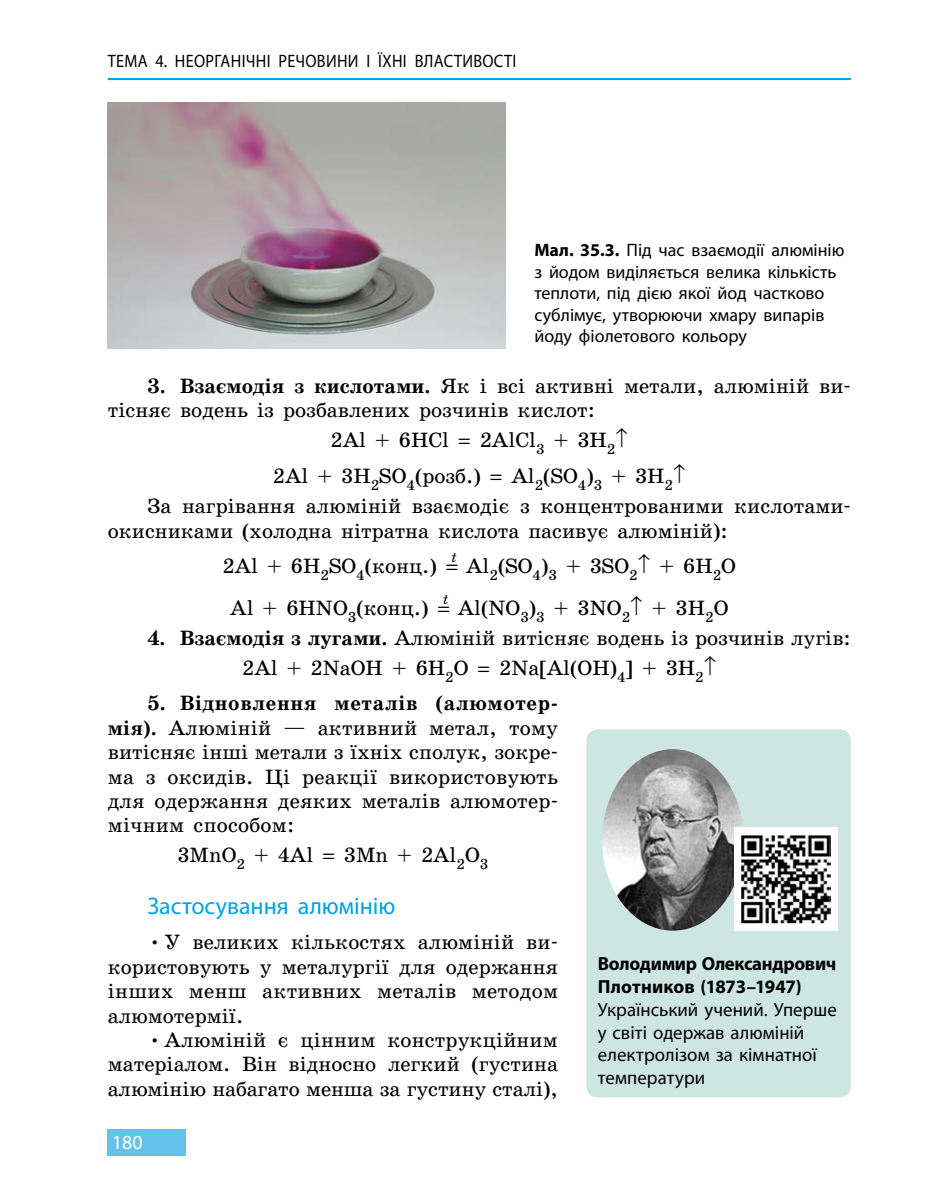
<style>
.page{position:relative;width:936px;height:1191px;background:#fff}
.page>*{position:absolute;margin:0;border:0;box-sizing:border-box;transform-origin:0 0}
.t1{font:24px "Myriad Pro";color:#00a2e3}
.t2{font:21px/24.4px "School Book C";color:#000}
.t3{font:20px "Myriad Pro";color:#fff}
.t4{font:19px/22.8px "Myriad Pro";letter-spacing:.005em;color:#000}
.t5{font:700 19px/22.8px "Myriad Pro";letter-spacing:-.015em;color:#000}
.t6{font:18px/21.6px "Myriad Pro";color:#000}
.t7{font:18px "Myriad Pro";letter-spacing:.02em;color:#000;scale:.9 1}
.t8{font:italic 14.6px "School Book C";color:#000}
.s1{font-weight:700}
.s2{font-family:"Myriad Pro"}
</style>
<div class="page">
<hr style="left:108px;top:78px;width:742px;height:2px;background:#00a2e3">
<div style="left:107px;top:1129px;width:79px;height:27px;background:#64c3ed"></div>
<img style="left:108px;top:102px;width:397px;height:246px">
<div style="left:586px;top:729px;width:264px;height:368px;background:#cde6e2;border-radius:11px"></div>
<img style="left:602px;top:749px;width:141px;height:181px">
<div style="left:734px;top:827px;width:103px;height:103px;background:#fff"></div>
<img style="left:741px;top:835px;width:89px;height:89px">
<p class="t7" style="left:108px;top:50px;width:452px">ТЕМА 4. НЕОРГАНІЧНІ РЕЧОВИНИ І ЇХНІ ВЛАСТИВОСТІ</p>
<p class="t6" style="left:534px;top:239px;width:312px"><span class="s1">Мал. 35.3.</span> Під час взаємодії алюмінію з йодом виділяється велика кількість теплоти, під дією якої йод частково сублімує, утворюючи хмару випарів йоду фіолетового кольору</p>
<p class="t2" style="left:108px;top:374px;width:744px;text-indent:40px"><span class="s1">3. Взаємодія з кислотами.</span> Як і всі активні метали, алюміній ви&shy;тісняє водень із розбавлених розчинів кислот:</p>
<p class="t2" style="left:273px;top:422px;width:414px;line-height:35.8px;text-align:center">2Al + 6HCl <span class="s2">=</span> 2AlCl<sub>3</sub> + 3H<sub>2</sub>↑<br>2Al + 3H<sub>2</sub>SO<sub>4</sub>(розб.) <span class="s2">=</span> Al<sub>2</sub>(SO<sub>4</sub>)<sub>3</sub> + 3H<sub>2</sub>↑</p>
<p class="t2" style="left:108px;top:494px;width:744px;text-indent:40px">За нагрівання алюміній взаємодіє з концентрованими кислотами&shy;окисниками (холодна нітратна кислота пасивує алюміній):</p>
<p class="t2" style="left:222px;top:554px;width:515px">2Al + 6H<sub>2</sub>SO<sub>4</sub>(конц.) <span class="s2">=</span> Al<sub>2</sub>(SO<sub>4</sub>)<sub>3</sub> + 3SO<sub>2</sub>↑ + 6H<sub>2</sub>O</p>
<p class="t8" style="left:451px;top:549px;width:7px">t</p>
<p class="t2" style="left:230px;top:595px;width:499px">Al + 6HNO<sub>3</sub>(конц.) <span class="s2">=</span> Al(NO<sub>3</sub>)<sub>3</sub> + 3NO<sub>2</sub>↑ + 3H<sub>2</sub>O</p>
<p class="t8" style="left:442px;top:590px;width:7px">t</p>
<p class="t2" style="left:242px;top:623px;width:610px;line-height:30px;text-indent:-95px"><span class="s1">4. Взаємодія з лугами.</span> Алюміній витісняє водень із розчинів лугів:<br>2Al + 2NaOH + 6H<sub>2</sub>O <span class="s2">=</span> 2Na[Al(OH)<sub>4</sub>] + 3H<sub>2</sub>↑</p>
<p class="t2" style="left:108px;top:691px;width:452px;text-align:justify;text-indent:40px"><span class="s1">5. Відновлення металів (алюмотер&shy;мія).</span> Алюміній — активний метал, тому витісняє інші метали з їхніх сполук, зокре&shy;ма з оксидів. Ці реакції використовують для одержання деяких металів алюмотер&shy;мічним способом:</p>
<p class="t2" style="left:177px;top:843px;width:312px">3MnO<sub>2</sub> + 4Al <span class="s2">=</span> 3Mn + 2Al<sub>2</sub>O<sub>3</sub></p>
<p class="t1" style="left:147px;top:891px;width:249px">Застосування алюмінію</p>
<p class="t2" style="left:108px;top:930px;width:452px;text-align:justify;text-indent:40px">•У великих кількостях алюміній ви&shy;користовують у металургії для одержання інших менш активних металів методом алюмотермії.</p>
<p class="t2" style="left:108px;top:1028px;width:452px;text-align:justify;text-indent:40px">•Алюміній є цінним конструкційним матеріалом. Він відносно легкий (густина алюмінію набагато менша за густину сталі),</p>
<p class="t5" style="left:597px;top:951px;width:240px">Володимир Олександрович<br>Плотников (1873–1947)</p>
<p class="t4" style="left:597px;top:997px;width:241px">Український учений. Уперше у світі одержав алюміній електролізом за кімнатної температури</p>
<p class="t3" style="left:112px;top:1130px;width:32px">180</p>
</div>
